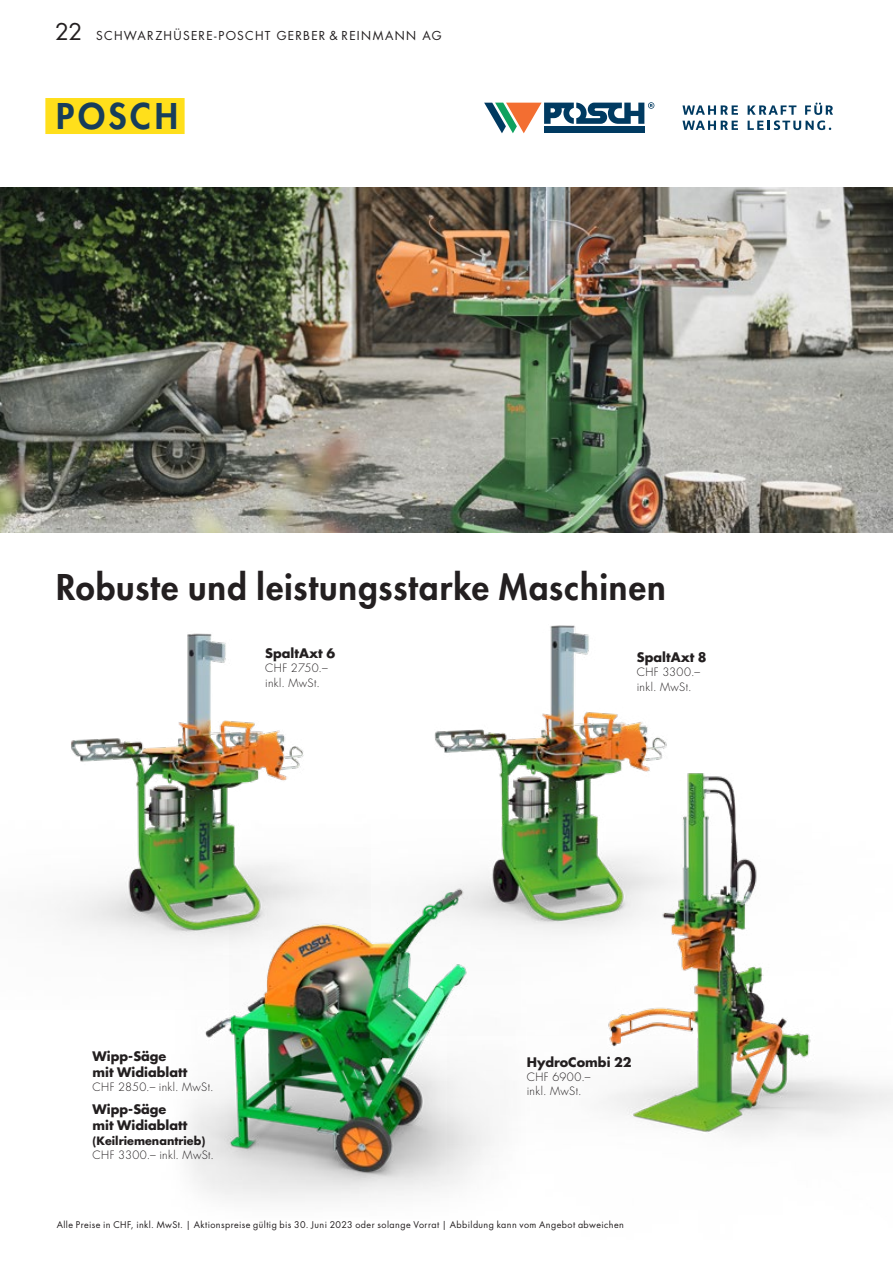
<style>
.page{position:relative;width:893px;height:1263px;background:#fff}
.page>*{position:absolute;margin:0;border:0;box-sizing:border-box;transform-origin:0 0}
.t1{font:800 34.5px "Futura Std";letter-spacing:.03em;color:#231f20}
.t2{font:800 34.5px "Futura Std";letter-spacing:.11em;color:#163d5b}
.t3{font:700 12.75px/16px "Futura Std";color:#231f20}
.t4{font:12px "Futura Std";letter-spacing:.105em;color:#231f20}
.t5{font:300 11.25px/14.4px "Futura Std";letter-spacing:.03em;color:#231f20}
.t6{font:700 11.25px "Futura Std";color:#231f20}
.t7{font:9px "Futura Std";letter-spacing:.045em;color:#231f20}
.s1{font-size:22.5px}
</style>
<div class="page">
<svg style="left:484px;top:102px;width:170px;height:31px"></svg>
<svg style="left:682px;top:105px;width:56px;height:10px"></svg>
<svg style="left:682px;top:121px;width:56px;height:9px"></svg>
<svg style="left:748px;top:102px;width:85px;height:28px"></svg>
<img style="left:0;top:187px;width:893px;height:346px">
<img style="left:58px;top:633px;width:171px;height:307px">
<img style="left:229px;top:625px;width:360px;height:259px">
<img style="left:447px;top:712px;width:446px;height:424px">
<img style="left:162px;top:884px;width:377px;height:317px">
<div style="left:45px;top:98px;width:140px;height:36px;background:#ffdf1b"></div>
<h3 class="t4" style="left:55px;top:27px;width:388px"><span class="s1">22</span> SCHWARZHÜSERE-POSCHT GERBER &amp; REINMANN AG</h3>
<h1 class="t2" style="left:56px;top:95px;width:124px">POSCH</h1>
<h1 class="t1" style="left:56px;top:566px;width:611px">Robuste und leistungsstarke Maschinen</h1>
<h2 class="t3" style="left:265px;top:645px;width:71px">SpaltAxt 6</h2>
<p class="t5" style="left:265px;top:661px;width:64px">CHF 2750.– inkl. MwSt.</p>
<h2 class="t3" style="left:93px;top:1048px;width:96px">Wipp-Säge mit Widiablatt</h2>
<p class="t5" style="left:93px;top:1080px;width:122px">CHF 2850.– inkl. MwSt.</p>
<h2 class="t3" style="left:93px;top:1101px;width:96px">Wipp-Säge mit Widiablatt</h2>
<p class="t6" style="left:93px;top:1133px;width:114px">(Keilriemenantrieb)</p>
<p class="t5" style="left:93px;top:1148px;width:123px">CHF 3300.– inkl. MwSt.</p>
<h2 class="t3" style="left:637px;top:649px;width:71px">SpaltAxt 8</h2>
<p class="t5" style="left:637px;top:665px;width:65px">CHF 3300.– inkl. MwSt.</p>
<h2 class="t3" style="left:527px;top:1053px;width:106px">HydroCombi 22</h2>
<p class="t5" style="left:527px;top:1070px;width:65px">CHF 6900.– inkl. MwSt.</p>
<p class="t7" style="left:57px;top:1219px;width:569px">Alle Preise in CHF, inkl. MwSt. | Aktionspreise gültig bis 30. Juni 2023 oder solange Vorrat | Abbildung kann vom Angebot abweichen</p>
</div>
